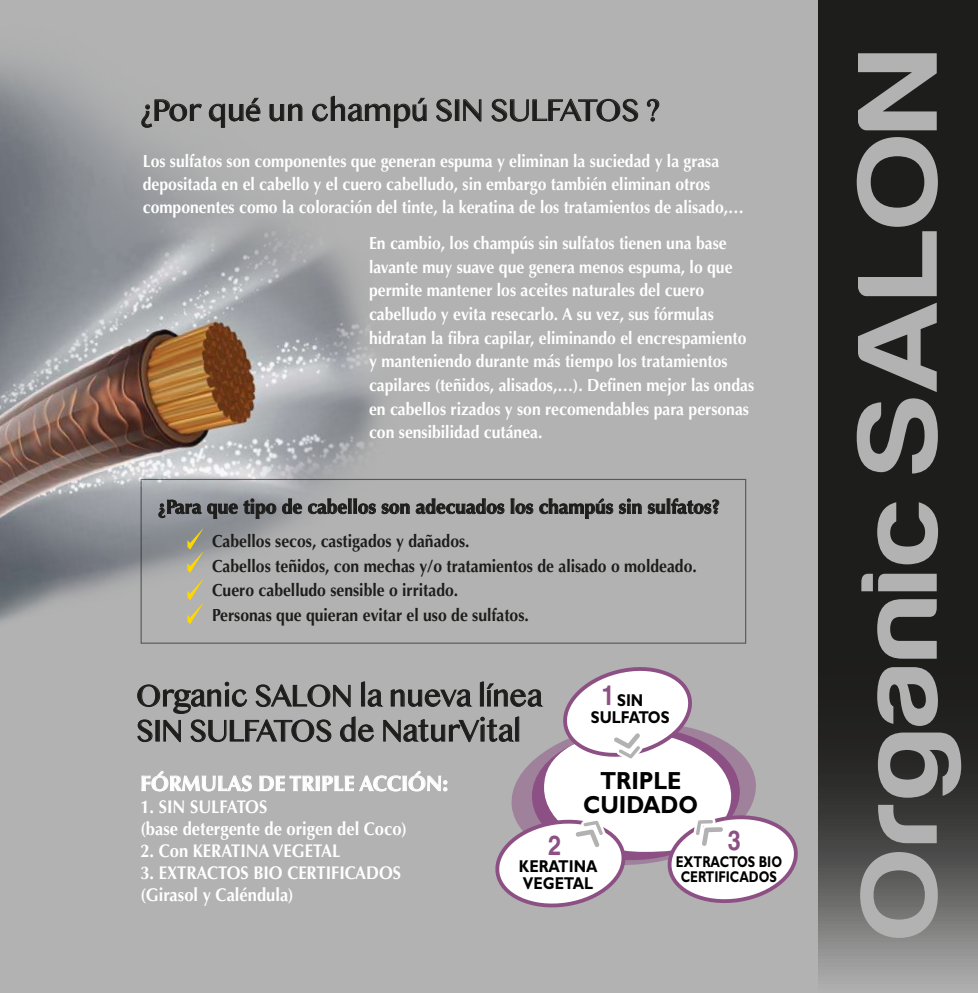
<style>
.page{position:relative;width:978px;height:993px;background:#fff}
.page>*{position:absolute;margin:0;border:0;box-sizing:border-box;transform-origin:0 0}
.t1{font:32.02px/35px "Oriya MN";letter-spacing:-.025em;color:#1d1d1b;scale:.96 1}
.t2{font:32.02px "Oriya MN";letter-spacing:-.025em;color:#1d1d1b}
.t3{font:700 27.47px "Helvetica LT Std";color:#8d5084;scale:.85 1}
.t4{font:700 24.85px/24.2px "Gill Sans Std";letter-spacing:-.005em;color:#000101;text-align:center;scale:.9 1}
.t5{font:700 21.18px "Optima";color:#fff}
.t6{font:700 19.25px "Optima";color:#1d1d1b}
.t7{font:700 18.38px/22.1px "Optima";color:#fff;scale:.9 1}
.t8{font:700 17.5px/23.6px "Optima";color:#fff;scale:.9 1}
.t9{font:700 17.5px/24.5px "Optima";color:#1d1d1b;scale:.9 1}
.t10{font:700 17.15px/16.8px "Gill Sans Std";letter-spacing:-.005em;color:#000101;text-align:center;scale:.85 1}
.t11{font:700 15.75px/15.2px "Gill Sans Std";letter-spacing:-.01em;color:#000101;text-align:center;scale:.78 1}
.s1{font-family:"Myriad Pro"}
</style>
<div class="page">
<div style="left:0;top:0;width:977px;height:992px;background:#b2b2b2"></div>
<img style="left:0;top:62px;width:451px;height:560px">
<svg style="left:818px;top:0;width:159px;height:977px;background:#2d2d2c"></svg>
<svg style="left:141px;top:99px;width:61px;height:29px"></svg>
<svg style="left:209px;top:98px;width:51px;height:30px"></svg>
<svg style="left:269px;top:104px;width:33px;height:17px"></svg>
<svg style="left:312px;top:96px;width:115px;height:32px"></svg>
<svg style="left:436px;top:99px;width:16px;height:22px"></svg>
<div style="left:455px;top:99px;width:4px;height:22px;border:1px solid #1d1d1b"></div>
<svg style="left:463px;top:99px;width:18px;height:22px"></svg>
<svg style="left:491px;top:99px;width:147px;height:22px"></svg>
<svg style="left:647px;top:99px;width:12px;height:22px"></svg>
<svg style="left:860px;top:851px;width:77px;height:86px"></svg>
<svg style="left:878px;top:804px;width:58px;height:38px"></svg>
<svg style="left:877px;top:732px;width:84px;height:65px"></svg>
<svg style="left:877px;top:667px;width:61px;height:58px"></svg>
<svg style="left:877px;top:599px;width:59px;height:59px"></svg>
<svg style="left:861px;top:573px;width:75px;height:18px"></svg>
<svg style="left:877px;top:502px;width:61px;height:62px"></svg>
<svg style="left:856px;top:398px;width:81px;height:75px"></svg>
<svg style="left:858px;top:302px;width:78px;height:90px"></svg>
<svg style="left:856px;top:137px;width:81px;height:159px"></svg>
<svg style="left:858px;top:53px;width:78px;height:77px"></svg>
<svg style="left:159px;top:500px;width:42px;height:17px"></svg>
<svg style="left:207px;top:503px;width:30px;height:15px"></svg>
<svg style="left:244px;top:498px;width:32px;height:20px"></svg>
<svg style="left:282px;top:498px;width:20px;height:15px"></svg>
<svg style="left:308px;top:498px;width:67px;height:15px"></svg>
<svg style="left:382px;top:503px;width:27px;height:10px"></svg>
<svg style="left:416px;top:498px;width:88px;height:15px"></svg>
<svg style="left:511px;top:498px;width:22px;height:15px"></svg>
<svg style="left:539px;top:498px;width:74px;height:20px"></svg>
<svg style="left:619px;top:498px;width:22px;height:15px"></svg>
<svg style="left:648px;top:498px;width:71px;height:15px"></svg>
<svg style="left:187px;top:528px;width:16px;height:44px"></svg>
<svg style="left:187px;top:579px;width:16px;height:45px"></svg>
<svg style="left:137px;top:667px;width:661px;height:241px"></svg>
<h1 class="t2" style="left:140px;top:93px;width:522px"><span class="s1">¿</span>Por qu<span class="s1">é</span> un champ<span class="s1">ú</span> SIN SULFATOS ?</h1>
<p class="t8" style="left:143px;top:150px;width:669px;line-height:22.8px">Los sulfatos son componentes que generan espuma y eliminan la suciedad y la grasa depositada en el cabello y el cuero cabelludo, sin embargo también eliminan otros componentes como la coloración del tinte, la keratina de los tratamientos de alisado,…</p>
<p class="t8" style="left:369px;top:231px;width:429px">En cambio, los champús sin sulfatos tienen una base lavante muy suave que genera menos espuma, lo que permite mantener los aceites naturales del cuero cabelludo y evita resecarlo. A su vez, sus fórmulas hidratan la fibra capilar, eliminando el encrespamiento y manteniendo durante más tiempo los tratamientos capilares (teñidos, alisados,…). Definen mejor las ondas en cabellos rizados y son recomendables para personas con sensibilidad cutánea.</p>
<p class="t6" style="left:157px;top:495px;width:564px">¿Para que tipo de cabellos son adecuados los champús sin sulfatos?</p>
<p class="t9" style="left:212px;top:529px;width:540px">Cabellos secos, castigados y dañados.<br>Cabellos teñidos, con mechas y/o tratamientos de alisado o moldeado.<br>Cuero cabelludo sensible o irritado.<br>Personas que quieran evitar el uso de sulfatos.</p>
<h1 class="t1" style="left:136px;top:680px;width:425px">Organic SALON la nueva l<span class="s1">í</span>nea<br>SIN SULFATOS de NaturVital</h1>
<h2 class="t3" style="left:601px;top:678px;width:17px">1</h2>
<p class="t10" style="left:590px;top:692px;width:94px">SIN<br>SULFATOS</p>
<p class="t5" style="left:140px;top:770px;width:309px">FÓRMULAS DE TRIPLE ACCIÓN:</p>
<p class="t7" style="left:140px;top:795px;width:298px">1. SIN SULFATOS<br>(base detergente de origen del Coco)</p>
<p class="t7" style="left:140px;top:839px;width:223px">2. Con KERATINA VEGETAL</p>
<p class="t7" style="left:140px;top:861px;width:291px">3. EXTRACTOS BIO CERTIFICADOS (Girasol y Caléndula)</p>
<h3 class="t4" style="left:583px;top:768px;width:129px">TRIPLE<br>CUIDADO</h3>
<h2 class="t3" style="left:548px;top:828px;width:17px">2</h2>
<p class="t10" style="left:519px;top:857px;width:94px;text-align:left">KERATINA<br>VEGETAL</p>
<h2 class="t3" style="left:728px;top:823px;width:17px">3</h2>
<p class="t11" style="left:675px;top:853px;width:138px">EXTRACTOS BIO<br>CERTIFICADOS</p>
</div>
